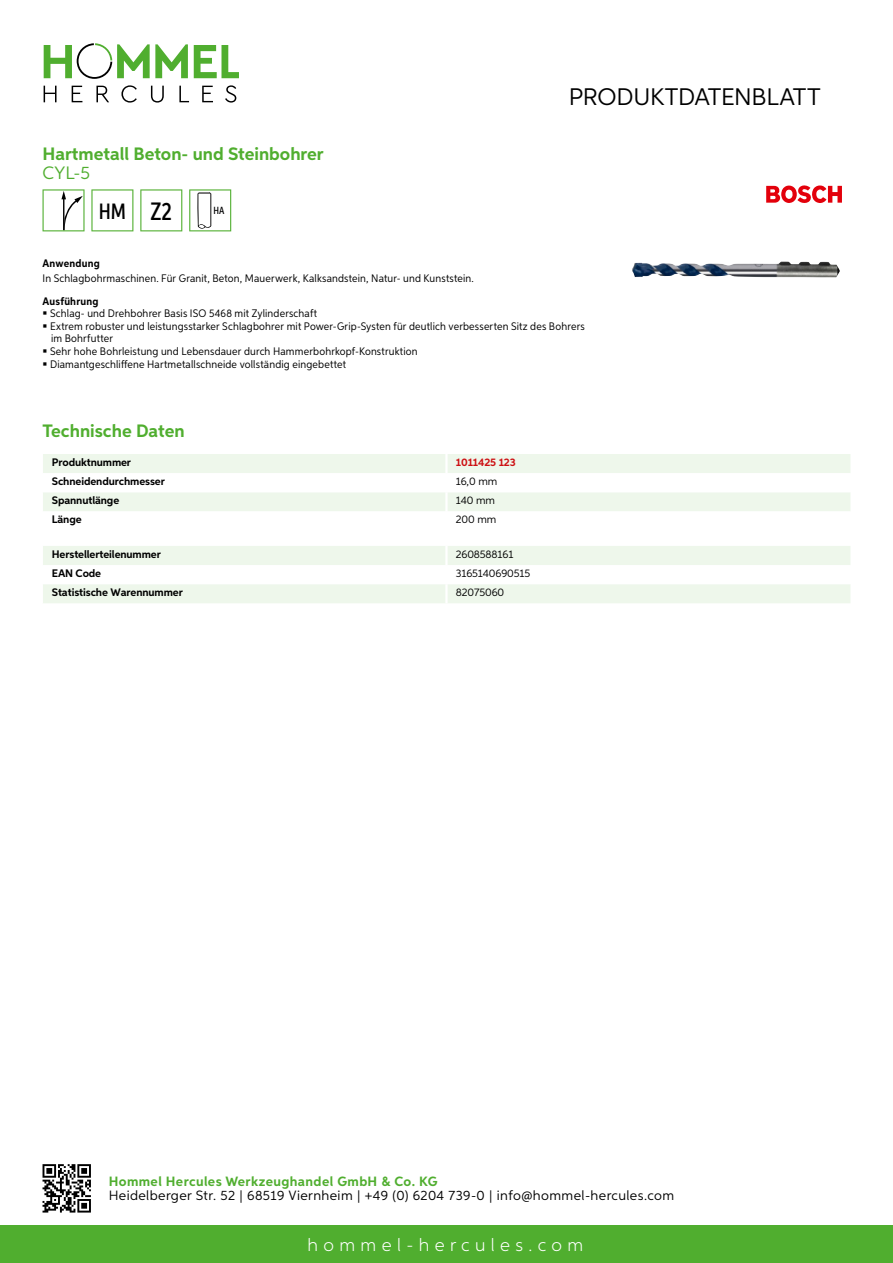
<style>
.page{position:relative;width:893px;height:1263px;background:#fff}
.page>*{position:absolute;margin:0;border:0;box-sizing:border-box;transform-origin:0 0}
.t1{font:24px "Aspira";letter-spacing:-.01em;color:#000}
.t2{font:500 22.2px "Aspira XX Nar";color:#000}
.t3{font:700 18px "Aspira";color:#50ae2f}
.t4{font:300 18px "Aspira";letter-spacing:.3em;color:#fff}
.t5{font:18px "Aspira";color:#50ae2f}
.t6{font:13.5px "Aspira";letter-spacing:.03em;color:#000}
.t7{font:700 13.5px "Aspira";letter-spacing:.03em;color:#50ae2f}
.t8{font:10.95px/12.6px "Aspira Nar";letter-spacing:.015em;color:#000}
.t9{font:700 10.95px "Aspira";letter-spacing:-.01em;color:#000}
.t10{font:10.95px "Aspira";letter-spacing:-.01em;color:#000}
.t11{font:700 10.95px "Aspira Nar";letter-spacing:.02em;color:#000}
.t12{font:700 10.95px "Aspira";letter-spacing:-.01em;color:#cd1013}
.t13{font:500 10.35px "Aspira XX Nar";color:#000}
.s1{font-size:25.2px}
</style>
<div class="page">
<div style="left:0;top:1226px;width:893px;height:37px;background:#50ae2f"></div>
<svg style="left:43px;top:1164px;width:48px;height:48px"></svg>
<svg style="left:194px;top:45px;width:45px;height:33px"></svg>
<svg style="left:44px;top:43px;width:144px;height:36px"></svg>
<svg style="left:44px;top:86px;width:13px;height:16px"></svg>
<svg style="left:72px;top:86px;width:10px;height:16px"></svg>
<svg style="left:96px;top:86px;width:13px;height:16px"></svg>
<svg style="left:121px;top:85px;width:16px;height:18px"></svg>
<svg style="left:151px;top:86px;width:13px;height:17px"></svg>
<svg style="left:179px;top:86px;width:10px;height:16px"></svg>
<svg style="left:202px;top:86px;width:11px;height:16px"></svg>
<svg style="left:225px;top:85px;width:11px;height:18px"></svg>
<div style="left:43px;top:454px;width:807px;height:19px;background:#eef7eb"></div>
<div style="left:43px;top:492px;width:807px;height:19px;background:#eef7eb"></div>
<hr style="left:445px;top:454px;width:3px;height:19px;background:#fff">
<hr style="left:445px;top:492px;width:3px;height:19px;background:#fff">
<svg style="left:43px;top:546px;width:807px;height:57px"></svg>
<hr style="left:445px;top:584px;width:3px;height:19px;background:#fff">
<svg style="left:43px;top:189px;width:42px;height:42px"></svg>
<svg style="left:91px;top:189px;width:42px;height:42px"></svg>
<svg style="left:140px;top:189px;width:42px;height:42px"></svg>
<svg style="left:189px;top:189px;width:42px;height:42px"></svg>
<img style="left:632px;top:261px;width:208px;height:16px">
<svg style="left:766px;top:185px;width:76px;height:18px"></svg>
<h3 class="t3" style="left:43px;top:142px;width:283px">Hartmetall Beton- und Steinbohrer</h3>
<h3 class="t5" style="left:43px;top:162px;width:49px">CYL-5</h3>
<h2 class="t2" style="left:99px;top:197px;width:75px">HM <span class="s1">Z2</span></h2>
<p class="t13" style="left:213px;top:204px;width:12px">HA</p>
<h1 class="t1" style="left:569px;top:82px;width:253px">Produktdatenblatt</h1>
<p class="t11" style="left:43px;top:257px;width:59px">Anwendung</p>
<p class="t8" style="left:43px;top:272px;width:433px">In Schlagbohrmaschinen. Für Granit, Beton, Mauerwerk, Kalksandstein, Natur- und Kunststein.</p>
<p class="t11" style="left:43px;top:294px;width:58px">Ausführung</p>
<p class="t8" style="left:50px;top:307px;width:536px">Schlag- und Drehbohrer Basis ISO 5468 mit Zylinderschaft<br>Extrem robuster und leistungsstarker Schlagbohrer mit Power-Grip-Systen für deutlich verbesserten Sitz des Bohrers im Bohrfutter<br>Sehr hohe Bohrleistung und Lebensdauer durch Hammerbohrkopf-Konstruktion<br>Diamantgeschliffene Hartmetallschneide vollständig eingebettet</p>
<h3 class="t3" style="left:43px;top:420px;width:144px">Technische Daten</h3>
<p class="t9" style="left:52px;top:455px;width:81px">Produktnummer</p>
<p class="t12" style="left:456px;top:455px;width:61px">1011425 123</p>
<p class="t9" style="left:52px;top:475px;width:115px">Schneidendurchmesser</p>
<p class="t10" style="left:456px;top:475px;width:43px">16,0 mm</p>
<p class="t9" style="left:52px;top:494px;width:69px">Spannutlänge</p>
<p class="t10" style="left:456px;top:494px;width:41px">140 mm</p>
<p class="t9" style="left:52px;top:513px;width:31px">Länge</p>
<p class="t10" style="left:456px;top:513px;width:42px">200 mm</p>
<p class="t9" style="left:52px;top:547px;width:111px">Herstellerteilenummer</p>
<p class="t10" style="left:456px;top:547px;width:59px">2608588161</p>
<p class="t9" style="left:52px;top:566px;width:51px">EAN Code</p>
<p class="t10" style="left:456px;top:566px;width:76px">3165140690515</p>
<p class="t9" style="left:52px;top:586px;width:132px">Statistische Warennummer</p>
<p class="t10" style="left:456px;top:586px;width:50px">82075060</p>
<p class="t7" style="left:109px;top:1172px;width:330px">Hommel Hercules Werkzeughandel GmbH &amp; Co. KG</p>
<p class="t6" style="left:109px;top:1187px;width:567px">Heidelberger Str. 52 | 68519 Viernheim | +49 (0) 6204 739-0 | info@hommel-hercules.com</p>
<h3 class="t4" style="left:307px;top:1234px;width:277px">hommel-hercules.com</h3>
</div>
